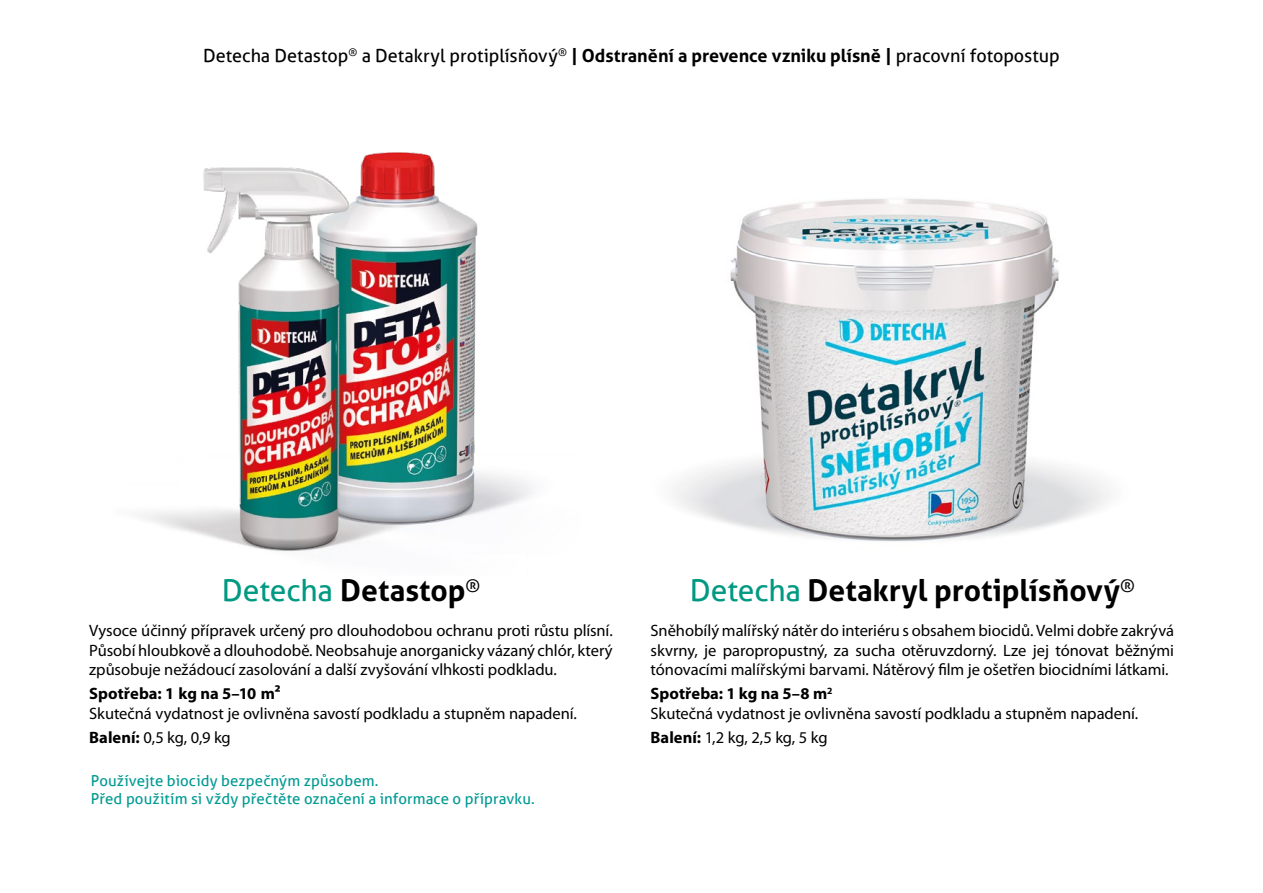
<style>
.page{position:relative;width:1263px;height:893px;background:#fff}
.page>*{position:absolute;margin:0;border:0;box-sizing:border-box;transform-origin:0 0}
.t1{font:700 30px "Aller";color:#000}
.t2{font:18px "Aller";letter-spacing:-.005em;color:#000}
.t3{font:16.5px/19.5px "Myriad Pro";letter-spacing:-.005em;color:#000;text-align:justify}
.t4{font:700 16.5px "Myriad Pro";color:#000}
.t5{font:15px "Aller";letter-spacing:.005em;color:#009a93}
.s1{font-weight:700}
.s2{font-weight:400;color:#009982}
</style>
<div class="page">
<img style="left:674px;top:199px;width:436px;height:343px">
<img style="left:139px;top:152px;width:394px;height:399px">
<p class="t2" style="left:203px;top:44px;width:858px">Detecha Detastop<sup>®</sup> a Detakryl protiplísňový<sup>®</sup> <span class="s1">| Odstranění a prevence vzniku plísně |</span> pracovní fotopostup</p>
<p class="t1" style="left:222px;top:572px;width:260px"><span class="s2">Detecha</span> Detastop<sup>®</sup></p>
<p class="t3" style="left:89px;top:621px;width:525px">Vysoce účinný přípravek určený pro dlouhodobou ochranu proti růstu plísní.<br>Působí hloubkově a dlouhodobě. Neobsahuje anorganicky vázaný chlór, který způsobuje nežádoucí zasolování a další zvyšování vlhkosti podkladu.</p>
<p class="t4" style="left:89px;top:684px;width:193px">Spotřeba: 1 kg na 5–10 m²</p>
<p class="t3" style="left:89px;top:703px;width:489px">Skutečná vydatnost je ovlivněna savostí podkladu a stupněm napadení.</p>
<p class="t3" style="left:89px;top:727px;width:143px"><span class="s1">Balení:</span> 0,5 kg, 0,9 kg</p>
<p class="t5" style="left:91px;top:772px;width:289px">Používejte biocidy bezpečným způsobem.</p>
<p class="t5" style="left:91px;top:790px;width:445px">Před použitím si vždy přečtěte označení a informace o přípravku.</p>
<p class="t1" style="left:690px;top:572px;width:447px"><span class="s2">Detecha</span> Detakryl protiplísňový<sup>®</sup></p>
<p class="t3" style="left:651px;top:621px;width:525px">Sněhobílý malířský nátěr do interiéru s obsahem biocidů. Velmi dobře zakrývá skvrny, je paropropustný, za sucha otěruvzdorný. Lze jej tónovat běžnými tónovacími malířskými barvami. Nátěrový film je ošetřen biocidními látkami.</p>
<p class="t4" style="left:651px;top:684px;width:183px">Spotřeba: 1 kg na 5–8 m<sup>2</sup></p>
<p class="t3" style="left:651px;top:703px;width:489px">Skutečná vydatnost je ovlivněna savostí podkladu a stupněm napadení.</p>
<p class="t3" style="left:651px;top:727px;width:178px"><span class="s1">Balení:</span> 1,2 kg, 2,5 kg, 5 kg</p>
</div>
